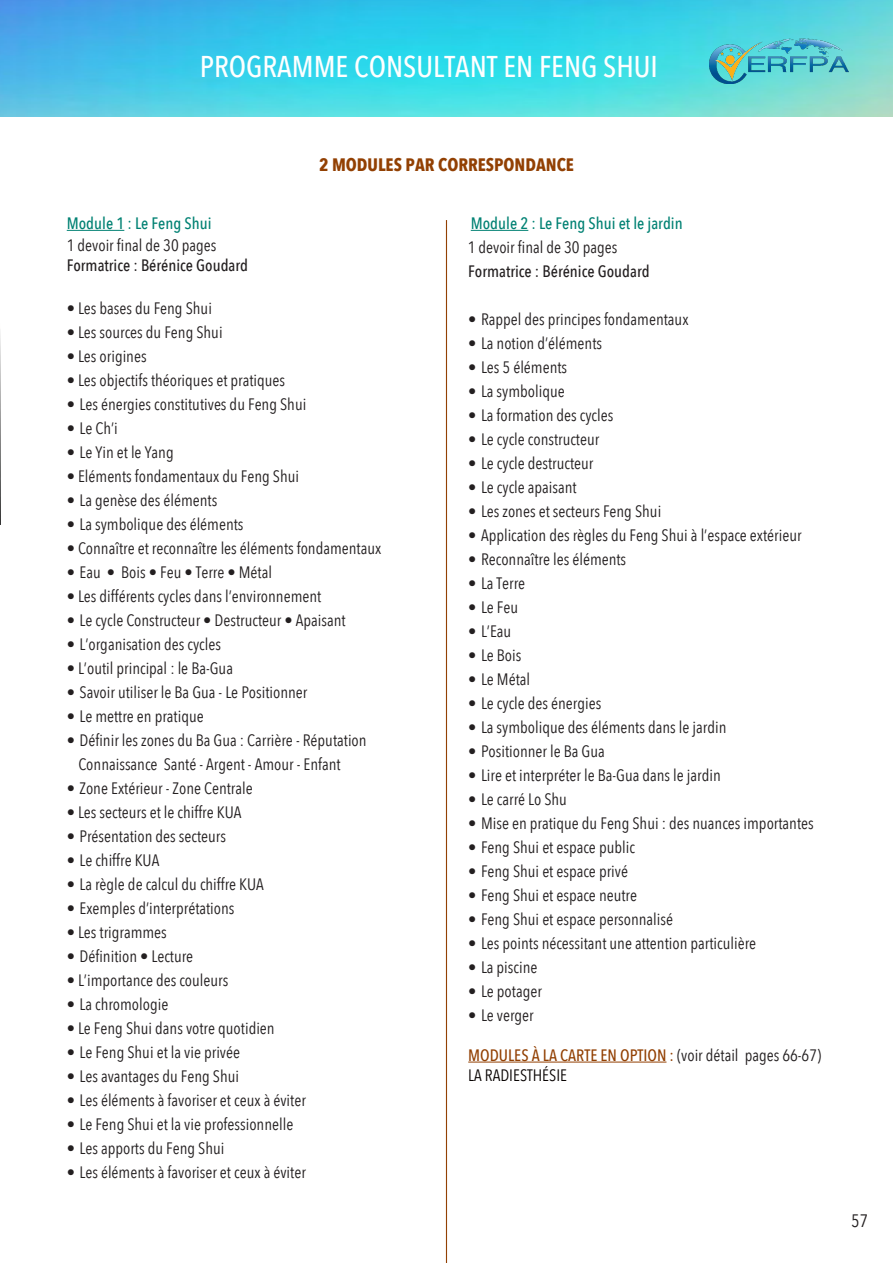
<style>
.page{position:relative;width:893px;height:1263px;background:#fff}
.page>*{position:absolute;margin:0;border:0;box-sizing:border-box;transform-origin:0 0}
.Titre_formation{font:500 30px "Avenir Next Condensed";color:#fff}
.BLOC_page_paire{font:700 18px "Avenir Next Condensed";color:#924003}
.t1{font:18px "Avenir Next Condensed";color:#231f20}
.BLOC_page_paire-2{font:16.5px "Avenir Next Condensed";color:#231f20}
.BLOC_page_paire-3{font:500 16.5px "Avenir Next Condensed";color:#231f20}
.BLOC_page_paire-4{font:500 16.5px "Avenir Next Condensed";color:#008173}
.BLOC_page_paire-5{font:500 16.5px "Avenir Next Condensed";color:#924003}
.BLOC_page_paire-6{font:16.5px "Avenir Next Condensed";color:#080302}
.s1{font-weight:400;color:#231f20}
</style>
<div class="page">
<img style="left:0;top:0;width:893px;height:117px">
<hr style="left:67px;top:230px;width:57px;height:1px;background:#008173">
<hr style="left:471px;top:230px;width:57px;height:1px;background:#008173">
<hr style="left:468px;top:1062px;width:198px;height:1px;background:#924003">
<hr style="left:446px;top:220px;width:1px;height:1043px;background:#924003">
<img style="left:0;top:332px;width:1px;height:193px">
<img style="left:709px;top:38px;width:139px;height:46px">
<p class="Titre_formation" style="left:200px;top:48px;width:459px">PROGRAMME CONSULTANT EN FENG SHUI</p>
<p class="BLOC_page_paire" style="left:319px;top:154px;width:256px">2 MODULES PAR CORRESPONDANCE</p>
<p class="BLOC_page_paire-4" style="left:67px;top:213px;width:146px">Module 1 : Le Feng Shui</p>
<p class="BLOC_page_paire-2" style="left:67px;top:231px;width:151px">1 devoir final de 30 pages</p>
<p class="BLOC_page_paire-3" style="left:67px;top:255px;width:183px">Formatrice : Bérénice Goudard</p>
<p class="BLOC_page_paire-2" style="left:67px;top:294px;width:147px">• Les bases du Feng Shui</p>
<p class="BLOC_page_paire-2" style="left:67px;top:318px;width:157px">• Les sources du Feng Shui</p>
<p class="BLOC_page_paire-2" style="left:67px;top:342px;width:81px">• Les origines</p>
<p class="BLOC_page_paire-2" style="left:67px;top:366px;width:220px">• Les objectifs théoriques et pratiques</p>
<p class="BLOC_page_paire-2" style="left:67px;top:390px;width:241px">• Les énergies constitutives du Feng Shui</p>
<p class="BLOC_page_paire-2" style="left:67px;top:414px;width:53px">• Le Ch’i</p>
<p class="BLOC_page_paire-2" style="left:67px;top:438px;width:108px">• Le Yin et le Yang</p>
<p class="BLOC_page_paire-2" style="left:67px;top:462px;width:234px">• Eléments fondamentaux du Feng Shui</p>
<p class="BLOC_page_paire-2" style="left:67px;top:486px;width:152px">• La genèse des éléments</p>
<p class="BLOC_page_paire-2" style="left:67px;top:510px;width:178px">• La symbolique des éléments</p>
<p class="BLOC_page_paire-2" style="left:67px;top:534px;width:316px">• Connaître et reconnaître les éléments fondamentaux</p>
<p class="BLOC_page_paire-2" style="left:67px;top:558px;width:207px">• Eau • Bois • Feu • Terre • Métal</p>
<p class="BLOC_page_paire-2" style="left:67px;top:582px;width:256px">• Les différents cycles dans l’environnement</p>
<p class="BLOC_page_paire-2" style="left:67px;top:606px;width:280px">• Le cycle Constructeur • Destructeur • Apaisant</p>
<p class="BLOC_page_paire-2" style="left:67px;top:630px;width:156px">• L’organisation des cycles</p>
<p class="BLOC_page_paire-2" style="left:67px;top:654px;width:168px">• L’outil principal : le Ba-Gua</p>
<p class="BLOC_page_paire-2" style="left:67px;top:678px;width:242px">• Savoir utiliser le Ba Gua - Le Positionner</p>
<p class="BLOC_page_paire-2" style="left:67px;top:702px;width:139px">• Le mettre en pratique</p>
<p class="BLOC_page_paire-2" style="left:67px;top:726px;width:301px">• Définir les zones du Ba Gua : Carrière - Réputation</p>
<p class="BLOC_page_paire-2" style="left:78px;top:750px;width:264px">Connaissance Santé - Argent - Amour - Enfant</p>
<p class="BLOC_page_paire-2" style="left:67px;top:774px;width:187px">• Zone Extérieur - Zone Centrale</p>
<p class="BLOC_page_paire-2" style="left:67px;top:798px;width:176px">• Les secteurs et le chiffre KUA</p>
<p class="BLOC_page_paire-2" style="left:67px;top:822px;width:161px">• Présentation des secteurs</p>
<p class="BLOC_page_paire-2" style="left:67px;top:846px;width:94px">• Le chiffre KUA</p>
<p class="BLOC_page_paire-2" style="left:67px;top:870px;width:199px">• La règle de calcul du chiffre KUA</p>
<p class="BLOC_page_paire-2" style="left:67px;top:894px;width:169px">• Exemples d’interprétations</p>
<p class="BLOC_page_paire-2" style="left:67px;top:918px;width:102px">• Les trigrammes</p>
<p class="BLOC_page_paire-2" style="left:67px;top:942px;width:128px">• Définition • Lecture</p>
<p class="BLOC_page_paire-2" style="left:67px;top:966px;width:163px">• L’importance des couleurs</p>
<p class="BLOC_page_paire-2" style="left:67px;top:990px;width:103px">• La chromologie</p>
<p class="BLOC_page_paire-2" style="left:67px;top:1014px;width:209px">• Le Feng Shui dans votre quotidien</p>
<p class="BLOC_page_paire-2" style="left:67px;top:1038px;width:175px">• Le Feng Shui et la vie privée</p>
<p class="BLOC_page_paire-2" style="left:67px;top:1062px;width:174px">• Les avantages du Feng Shui</p>
<p class="BLOC_page_paire-2" style="left:67px;top:1086px;width:241px">• Les éléments à favoriser et ceux à éviter</p>
<p class="BLOC_page_paire-2" style="left:67px;top:1110px;width:228px">• Le Feng Shui et la vie professionnelle</p>
<p class="BLOC_page_paire-2" style="left:67px;top:1134px;width:159px">• Les apports du Feng Shui</p>
<p class="BLOC_page_paire-2" style="left:67px;top:1158px;width:241px">• Les éléments à favoriser et ceux à éviter</p>
<p class="BLOC_page_paire-4" style="left:471px;top:213px;width:213px">Module 2 : Le Feng Shui et le jardin</p>
<p class="BLOC_page_paire-2" style="left:468px;top:233px;width:151px">1 devoir final de 30 pages</p>
<p class="BLOC_page_paire-3" style="left:468px;top:261px;width:183px">Formatrice : Bérénice Goudard</p>
<p class="BLOC_page_paire-2" style="left:468px;top:305px;width:222px">• Rappel des principes fondamentaux</p>
<p class="BLOC_page_paire-2" style="left:468px;top:329px;width:135px">• La notion d’éléments</p>
<p class="BLOC_page_paire-2" style="left:468px;top:353px;width:100px">• Les 5 éléments</p>
<p class="BLOC_page_paire-2" style="left:468px;top:377px;width:98px">• La symbolique</p>
<p class="BLOC_page_paire-2" style="left:468px;top:401px;width:147px">• La formation des cycles</p>
<p class="BLOC_page_paire-2" style="left:468px;top:425px;width:133px">• Le cycle constructeur</p>
<p class="BLOC_page_paire-2" style="left:468px;top:449px;width:127px">• Le cycle destructeur</p>
<p class="BLOC_page_paire-2" style="left:468px;top:473px;width:110px">• Le cycle apaisant</p>
<p class="BLOC_page_paire-2" style="left:468px;top:497px;width:195px">• Les zones et secteurs Feng Shui</p>
<p class="BLOC_page_paire-2" style="left:468px;top:521px;width:335px">• Application des règles du Feng Shui à l’espace extérieur</p>
<p class="BLOC_page_paire-2" style="left:468px;top:545px;width:159px">• Reconnaître les éléments</p>
<p class="BLOC_page_paire-2" style="left:468px;top:569px;width:59px">• La Terre</p>
<p class="BLOC_page_paire-2" style="left:468px;top:593px;width:51px">• Le Feu</p>
<p class="BLOC_page_paire-2" style="left:468px;top:617px;width:45px">• L’Eau</p>
<p class="BLOC_page_paire-2" style="left:468px;top:641px;width:55px">• Le Bois</p>
<p class="BLOC_page_paire-2" style="left:468px;top:665px;width:63px">• Le Métal</p>
<p class="BLOC_page_paire-2" style="left:468px;top:689px;width:135px">• Le cycle des énergies</p>
<p class="BLOC_page_paire-2" style="left:468px;top:713px;width:260px">• La symbolique des éléments dans le jardin</p>
<p class="BLOC_page_paire-2" style="left:468px;top:737px;width:138px">• Positionner le Ba Gua</p>
<p class="BLOC_page_paire-2" style="left:468px;top:761px;width:254px">• Lire et interpréter le Ba-Gua dans le jardin</p>
<p class="BLOC_page_paire-2" style="left:468px;top:785px;width:100px">• Le carré Lo Shu</p>
<p class="BLOC_page_paire-2" style="left:468px;top:809px;width:347px">• Mise en pratique du Feng Shui : des nuances importantes</p>
<p class="BLOC_page_paire-2" style="left:468px;top:833px;width:168px">• Feng Shui et espace public</p>
<p class="BLOC_page_paire-2" style="left:468px;top:857px;width:161px">• Feng Shui et espace privé</p>
<p class="BLOC_page_paire-2" style="left:468px;top:881px;width:170px">• Feng Shui et espace neutre</p>
<p class="BLOC_page_paire-2" style="left:468px;top:905px;width:206px">• Feng Shui et espace personnalisé</p>
<p class="BLOC_page_paire-2" style="left:468px;top:929px;width:289px">• Les points nécessitant une attention particulière</p>
<p class="BLOC_page_paire-2" style="left:468px;top:953px;width:71px">• La piscine</p>
<p class="BLOC_page_paire-2" style="left:468px;top:977px;width:75px">• Le potager</p>
<p class="BLOC_page_paire-2" style="left:468px;top:1001px;width:67px">• Le verger</p>
<p class="BLOC_page_paire-5" style="left:468px;top:1045px;width:354px">MODULES À LA CARTE EN OPTION : <span class="s1">(voir détail pages 66-67)</span></p>
<p class="BLOC_page_paire-6" style="left:468px;top:1061px;width:100px">LA RADIESTHÉSIE</p>
<p class="t1" style="left:851px;top:1205px;width:18px">57</p>
</div>
